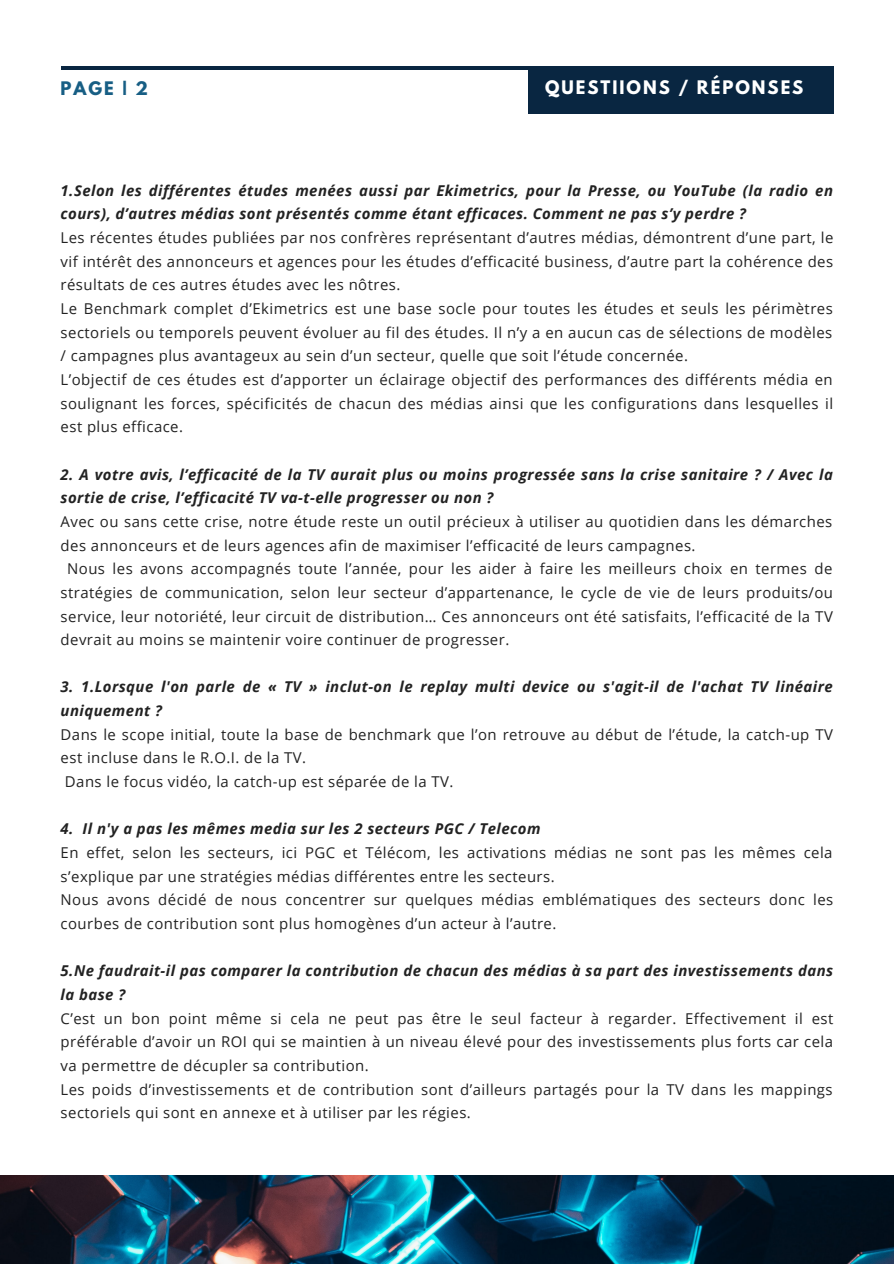
<style>
.page{position:relative;width:894px;height:1264px;background:#fff}
.page>*{position:absolute;margin:0;border:0;box-sizing:border-box;transform-origin:0 0}
.t1{font:700 16.5px "League Spartan";letter-spacing:.12em;color:#fff}
.t2{font:700 16.5px "League Spartan";color:#175e84}
.t3{font:14.85px/23.7px "Open Sans";letter-spacing:.03em;color:#222;text-align:justify}
.t4{font:italic 700 14.85px/23.7px "Open Sans";letter-spacing:.03em;color:#222}
</style>
<div class="page">
<hr style="left:61px;top:66px;width:771px;height:4px;background:#092641">
<div style="left:528px;top:66px;width:305px;height:48px;background:#092641"></div>
<img style="left:0;top:1175px;width:893px;height:88px">
<p class="t2" style="left:61px;top:80px;width:89px">PAGE | 2</p>
<p class="t1" style="left:545px;top:79px;width:259px">QUESTIIONS / RÉPONSES</p>
<p class="t4" style="left:61px;top:178px;width:773px">1.Selon les différentes études menées aussi par Ekimetrics, pour la Presse, ou YouTube (la radio en cours), d’autres médias sont présentés comme étant efficaces. Comment ne pas s’y perdre ?</p>
<p class="t3" style="left:61px;top:225px;width:774px">Les récentes études publiées par nos confrères représentant d’autres médias, démontrent d’une part, le vif intérêt des annonceurs et agences pour les études d’efficacité business, d’autre part la cohérence des résultats de ces autres études avec les nôtres.</p>
<p class="t3" style="left:61px;top:296px;width:773px">Le Benchmark complet d’Ekimetrics est une base socle pour toutes les études et seuls les périmètres sectoriels ou temporels peuvent évoluer au fil des études. Il n’y a en aucun cas de sélections de modèles / campagnes plus avantageux au sein d’un secteur, quelle que soit l’étude concernée.</p>
<p class="t3" style="left:61px;top:367px;width:773px">L’objectif de ces études est d’apporter un éclairage objectif des performances des différents média en soulignant les forces, spécificités de chacun des médias ainsi que les configurations dans lesquelles il est plus efficace.</p>
<p class="t4" style="left:61px;top:462px;width:773px">2. A votre avis, l’efficacité de la TV aurait plus ou moins progressée sans la crise sanitaire ? / Avec la sortie de crise, l’efficacité TV va-t-elle progresser ou non ?</p>
<p class="t3" style="left:61px;top:509px;width:773px">Avec ou sans cette crise, notre étude reste un outil précieux à utiliser au quotidien dans les démarches des annonceurs et de leurs agences afin de maximiser l’efficacité de leurs campagnes.</p>
<p class="t3" style="left:61px;top:556px;width:773px;text-indent:7px">Nous les avons accompagnés toute l’année, pour les aider à faire les meilleurs choix en termes de stratégies de communication, selon leur secteur d’appartenance, le cycle de vie de leurs produits/ou service, leur notoriété, leur circuit de distribution… Ces annonceurs ont été satisfaits, l’efficacité de la TV devrait au moins se maintenir voire continuer de progresser.</p>
<p class="t4" style="left:61px;top:675px;width:773px">3. 1.Lorsque l'on parle de « TV » inclut-on le replay multi device ou s'agit-il de l'achat TV linéaire uniquement ?</p>
<p class="t3" style="left:61px;top:722px;width:773px">Dans le scope initial, toute la base de benchmark que l’on retrouve au début de l’étude, la catch-up TV est incluse dans le R.O.I. de la TV.</p>
<p class="t3" style="left:65px;top:769px;width:390px">Dans le focus vidéo, la catch-up est séparée de la TV.</p>
<p class="t4" style="left:61px;top:816px;width:481px">4. Il n'y a pas les mêmes media sur les 2 secteurs PGC / Telecom</p>
<p class="t3" style="left:61px;top:840px;width:773px">En effet, selon les secteurs, ici PGC et Télécom, les activations médias ne sont pas les mêmes cela s’explique par une stratégies médias différentes entre les secteurs.</p>
<p class="t3" style="left:61px;top:887px;width:774px">Nous avons décidé de nous concentrer sur quelques médias emblématiques des secteurs donc les courbes de contribution sont plus homogènes d’un acteur à l’autre.</p>
<p class="t4" style="left:61px;top:958px;width:774px">5.Ne faudrait-il pas comparer la contribution de chacun des médias à sa part des investissements dans la base ?</p>
<p class="t3" style="left:61px;top:1006px;width:774px">C’est un bon point même si cela ne peut pas être le seul facteur à regarder. Effectivement il est préférable d’avoir un ROI qui se maintien à un niveau élevé pour des investissements plus forts car cela va permettre de décupler sa contribution.</p>
<p class="t3" style="left:61px;top:1076px;width:773px">Les poids d’investissements et de contribution sont d’ailleurs partagés pour la TV dans les mappings sectoriels qui sont en annexe et à utiliser par les régies.</p>
</div>
